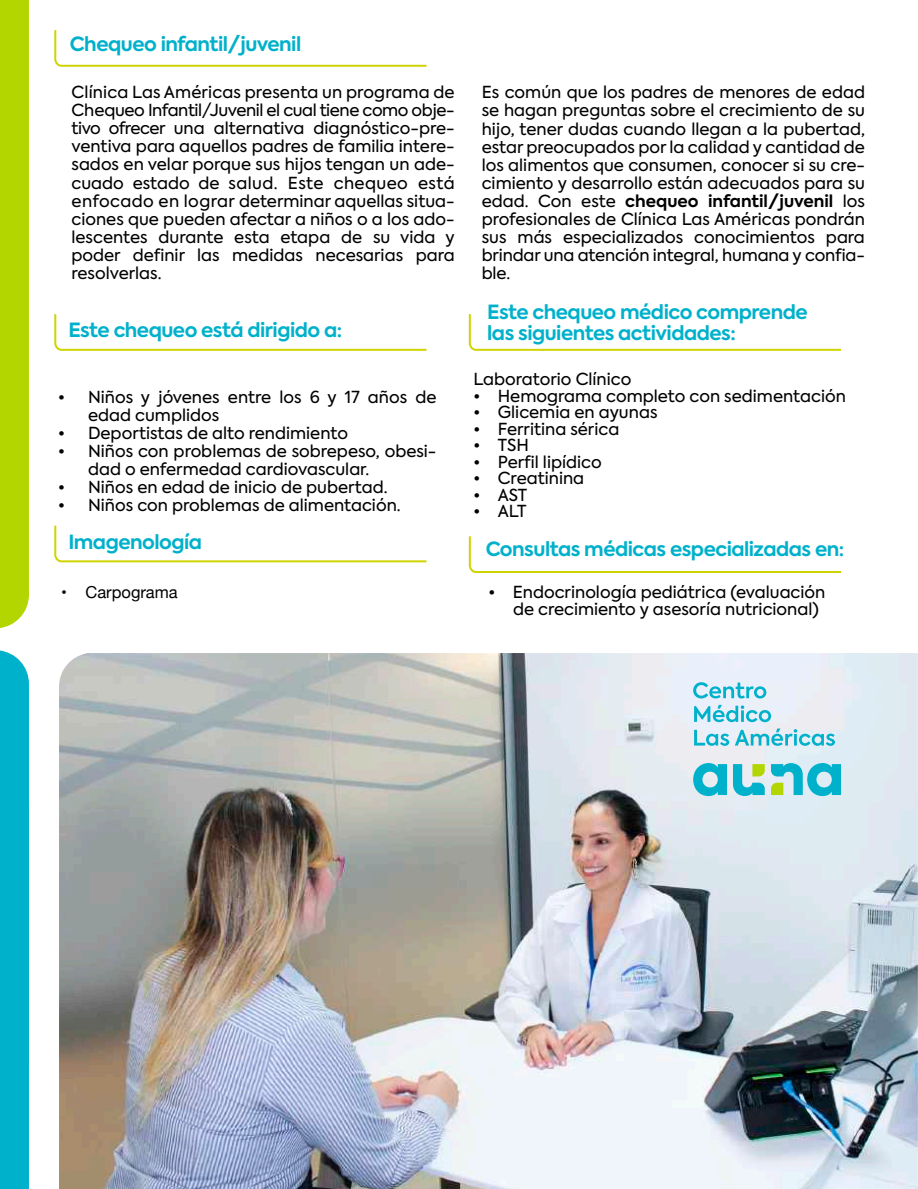
<style>
.page{position:relative;width:918px;height:1189px;background:#fff}
.page>*{position:absolute;margin:0;border:0;box-sizing:border-box;transform-origin:0 0}
.t1{font:700 19.5px/21px "Axiforma";letter-spacing:-.025em;color:#00b1cb}
.t2{font:16.5px/18px "Axiforma";color:#000}
.t3{font:16.5px "Helvetica Neue";color:#000}
.s1{font-weight:700}
</style>
<div class="page">
<img style="left:59px;top:653px;width:858px;height:536px">
<svg style="left:693px;top:763px;width:34px;height:33px"></svg>
<svg style="left:733px;top:763px;width:108px;height:33px;background:#6ecccc"></svg>
<svg style="left:693px;top:682px;width:73px;height:16px"></svg>
<svg style="left:694px;top:705px;width:77px;height:17px"></svg>
<svg style="left:694px;top:728px;width:141px;height:18px;background:#9cd9e7"></svg>
<svg style="left:54px;top:314px;width:373px;height:37px"></svg>
<svg style="left:54px;top:525px;width:373px;height:38px"></svg>
<svg style="left:468px;top:314px;width:373px;height:37px"></svg>
<svg style="left:468px;top:536px;width:373px;height:37px"></svg>
<svg style="left:54px;top:30px;width:373px;height:37px"></svg>
<div style="left:0;top:650px;width:29px;height:539px;background:#00b1cb"></div>
<div style="left:0;top:0;width:29px;height:628px;background:#b4d600"></div>
<p class="t1" style="left:70px;top:33px;width:233px">Chequeo infantil/juvenil</p>
<p class="t2" style="left:71px;top:84px;width:385px;text-align:justify">Clínica Las Américas presenta un programa de Chequeo Infantil/Juvenil el cual tiene como obje&shy;tivo ofrecer una alternativa diagnóstico-pre&shy;ventiva para aquellos padres de familia intere&shy;sados en velar porque sus hijos tengan un ade&shy;cuado estado de salud. Este chequeo está enfocado en lograr determinar aquellas situa&shy;ciones que pueden afectar a niños o a los ado&shy;lescentes durante esta etapa de su vida y poder definir las medidas necesarias para resolverlas.</p>
<p class="t2" style="left:482px;top:84px;width:385px;text-align:justify">Es común que los padres de menores de edad se hagan preguntas sobre el crecimiento de su hijo, tener dudas cuando llegan a la pubertad, estar preocupados por la calidad y cantidad de los alimentos que consumen, conocer si su cre&shy;cimiento y desarrollo están adecuados para su edad. Con este <span class="s1">chequeo infantil/juvenil</span> los profesionales de Clínica Las Américas pondrán sus más especializados conocimientos para brindar una atención integral, humana y confia&shy;ble.</p>
<p class="t1" style="left:68px;top:320px;width:275px">Este chequeo está dirigido a:</p>
<p class="t2" style="left:88px;top:388px;width:350px;text-indent:-30px">• Niños y jóvenes entre los 6 y 17 años de edad cumplidos</p>
<p class="t2" style="left:58px;top:424px;width:291px">• Deportistas de alto rendimiento</p>
<p class="t2" style="left:88px;top:442px;width:350px;text-indent:-30px">• Niños con problemas de sobrepeso, obesi&shy;dad o enfermedad cardiovascular.</p>
<p class="t2" style="left:58px;top:478px;width:331px">• Niños en edad de inicio de pubertad.</p>
<p class="t2" style="left:58px;top:496px;width:344px">• Niños con problemas de alimentación.</p>
<p class="t1" style="left:68px;top:531px;width:135px">Imagenología</p>
<p class="t3" style="left:61px;top:581px;width:118px">• Carpograma</p>
<p class="t1" style="left:487px;top:301px;width:322px">Este chequeo médico comprende las siguientes actividades:</p>
<p class="t2" style="left:473px;top:370px;width:159px">Laboratorio Clínico</p>
<p class="t2" style="left:473px;top:387px;width:374px">• Hemograma completo con sedimentación</p>
<p class="t2" style="left:473px;top:403px;width:185px">• Glicemia en ayunas</p>
<p class="t2" style="left:473px;top:420px;width:147px">• Ferritina sérica</p>
<p class="t2" style="left:473px;top:436px;width:57px">• TSH</p>
<p class="t2" style="left:473px;top:453px;width:130px">• Perfil lipídico</p>
<p class="t2" style="left:473px;top:469px;width:112px">• Creatinina</p>
<p class="t2" style="left:473px;top:486px;width:55px">• AST</p>
<p class="t2" style="left:473px;top:502px;width:54px">• ALT</p>
<p class="t1" style="left:485px;top:539px;width:360px">Consultas médicas especializadas en:</p>
<p class="t2" style="left:513px;top:584px;width:314px;line-height:16.5px;text-indent:-24px">• Endocrinología pediátrica (evaluación de crecimiento y asesoría nutricional)</p>
</div>
